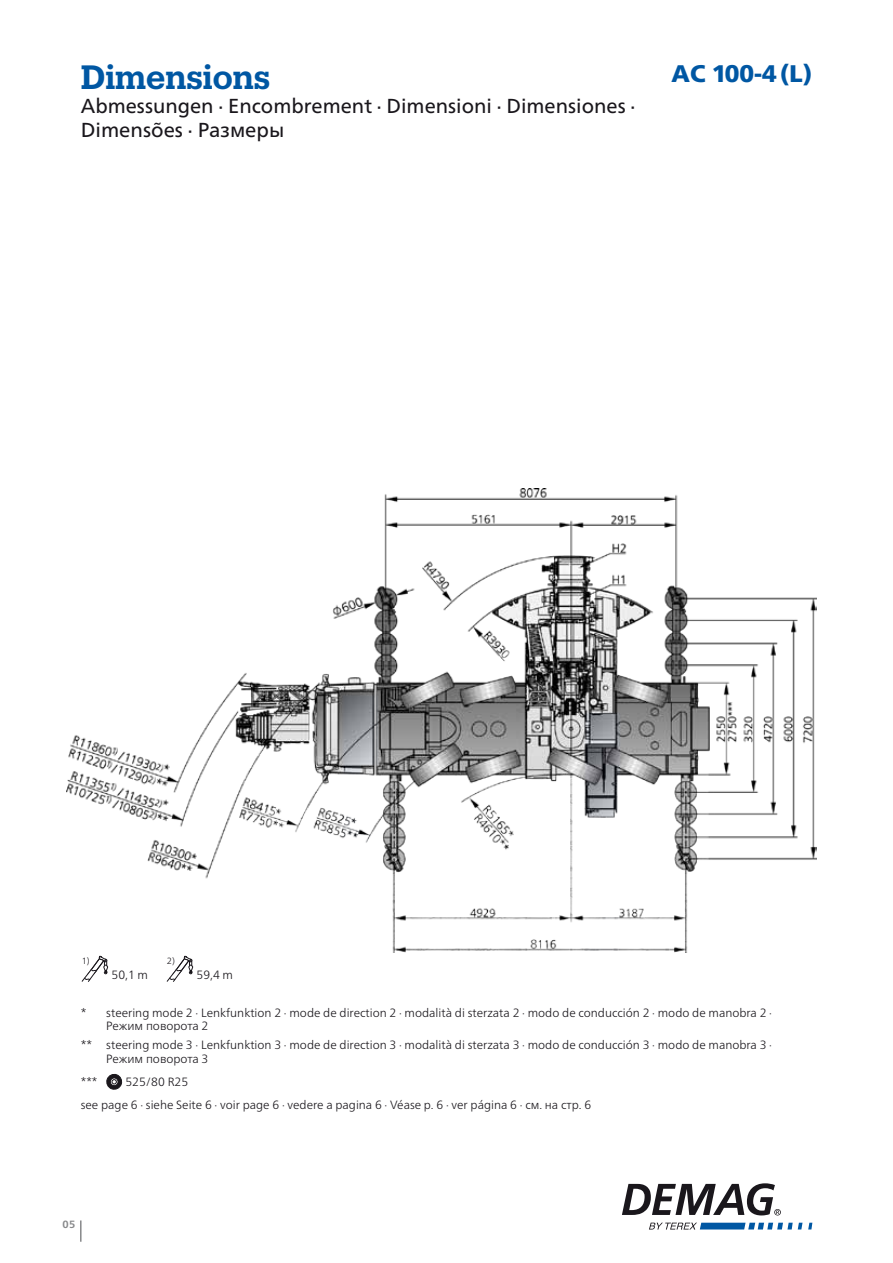
<style>
.page{position:relative;width:893px;height:1263px;background:#fff}
.page>*{position:absolute;margin:0;border:0;box-sizing:border-box;transform-origin:0 0}
.t1{font:600 33px "Produkt";color:#0057a3}
.t2{font:900 24px "Frutiger Neue LTW1 G";color:#0057a3}
.t3{font:20.25px/24px "Frutiger Neue LTW1 G";color:#1a171c}
.t4{font:300 12px/13.5px "Frutiger Neue LTW1 G";color:#1a171c}
.t5{font:300 12px "Frutiger Neue LTW1 G";color:#1a171c;scale:.96 1}
.t6{font:700 10.5px "Frutiger Neue LTW1 G";color:#87888a}
.t7{font:300 9px "Frutiger Neue LTW1 G";color:#1a171c}
</style>
<div class="page">
<hr style="left:80px;top:1220px;width:2px;height:22px;background:#87888a">
<svg style="left:622px;top:1183px;width:159px;height:32px"></svg>
<svg style="left:649px;top:1222px;width:163px;height:7px"></svg>
<img style="left:67px;top:488px;width:749px;height:464px">
<svg style="left:82px;top:956px;width:26px;height:26px"></svg>
<svg style="left:167px;top:956px;width:26px;height:26px"></svg>
<svg style="left:106px;top:1073px;width:17px;height:17px"></svg>
<h1 class="t1" style="left:81px;top:53px;width:191px">Dimensions</h1>
<h3 class="t3" style="left:81px;top:92px;width:556px">Abmessungen · Encombrement · Dimensioni · Dimensiones ·<br>Dimensões · Размеры</h3>
<h2 class="t2" style="left:672px;top:56px;width:142px">AC 100-4 (L)</h2>
<p class="t7" style="left:82px;top:954px;width:9px">1)</p>
<p class="t7" style="left:167px;top:954px;width:9px">2)</p>
<p class="t4" style="left:197px;top:967px;width:38px">59,4 m</p>
<p class="t4" style="left:106px;top:1005px;width:667px;text-indent:-26px">* steering mode 2 · Lenkfunktion 2 · mode de direction 2 · modalità di sterzata 2 · modo de conducción 2 · modo de manobra 2 ·<br>Режим поворота 2</p>
<p class="t4" style="left:106px;top:1037px;width:667px;text-indent:-26px">** steering mode 3 · Lenkfunktion 3 · mode de direction 3 · modalità di sterzata 3 · modo de conducción 3 · modo de manobra 3 ·<br>Режим поворота 3</p>
<p class="t5" style="left:81px;top:1073px;width:19px">***</p>
<p class="t4" style="left:81px;top:1069px;width:512px;line-height:23.1px;text-indent:45px">525/80 R25<br>see page 6 · siehe Seite 6 · voir page 6 · vedere a pagina 6 · Véase p. 6 · ver página 6 · см. на стр. 6</p>
<p class="t4" style="left:112px;top:967px;width:38px">50,1 m</p>
<p class="t6" style="left:63px;top:1217px;width:14px">05</p>
</div>
